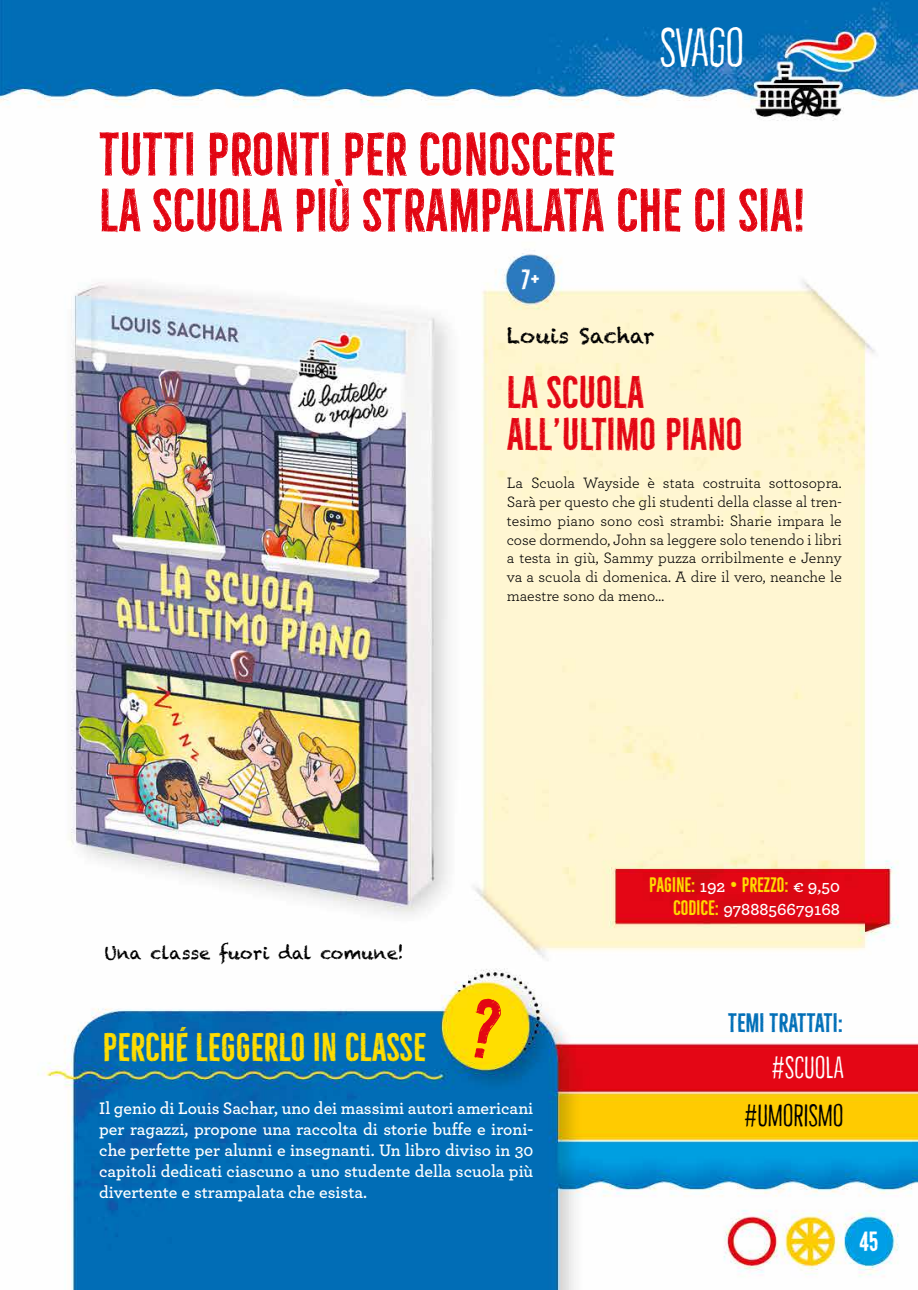
<style>
.page{position:relative;width:918px;height:1290px;background:#fff}
.page>*{position:absolute;margin:0;border:0;box-sizing:border-box;transform-origin:0 0}
.t1{font:56px/56px "Bellfort Draw";color:#e30613}
.t2{font:100 49px "Bellfort Draw Rough";color:#fff}
.t3{font:42px/42px "Bellfort Draw";color:#e30613}
.t4{font:36.75px "Bellfort Draw";color:#fd0}
.t5{font:100 28px "Bellfort Draw Rough";color:#000}
.t6{font:100 28px "Bellfort Draw Rough";letter-spacing:.01em;color:#fff}
.t7{font:25.55px "Bellfort Draw";color:#fff}
.t8{font:24.5px "Bellfort Draw";color:#006eb7}
.t9{font:21px "Chalkduster";color:#000}
.t10{font:19.25px "Bellfort Draw";color:#fd0}
.t11{font:600 17.5px/21px "Archer";color:#fff;text-align:justify}
.t12{font:17.5px "Chalkduster";color:#000}
.t13{font:15.75px/18.9px "Archer";letter-spacing:-.005em;color:#000;text-align:justify}
.s1{font-family:"Archer";font-weight:600;font-size:17.5px;color:#fff}
.s2{font-family:"Bellfort Draw";font-weight:400;font-size:19.25px;color:#fd0}
</style>
<div class="page">
<img style="left:0;top:0;width:918px;height:1290px">
<div style="left:468px;top:997px;width:35px;height:63px;background:#ffde00"></div>
<h2 class="t2" style="left:660px;top:18px;width:86px">SVAGO</h2>
<h1 class="t1" style="left:99px;top:127px;width:707px">TUTTI PRONTI PER CONOSCERE<br>LA SCUOLA PIÙ STRAMPALATA CHE CI SIA!</h1>
<h3 class="t7" style="left:522px;top:264px;width:20px">7+</h3>
<h3 class="t9" style="left:507px;top:323px;width:149px">Louis Sachar</h3>
<h3 class="t3" style="left:507px;top:372px;width:237px">LA SCUOLA<br>ALL’ULTIMO PIANO</h3>
<p class="t13" style="left:507px;top:472px;width:336px">La Scuola Wayside è stata costruita sottosopra.<br>Sarà per questo che gli studenti della classe al tren&shy;tesimo piano sono così strambi: Sharie impara le cose dormendo, John sa leggere solo tenendo i libri a testa in giù, Sammy puzza orribilmente e Jenny va a scuola di domenica. A dire il vero, neanche le maestre sono da meno…</p>
<p class="t12" style="left:104px;top:943px;width:301px">Una classe fuori dal comune!</p>
<h3 class="t4" style="left:103px;top:1025px;width:324px">PERCHÉ LEGGERLO IN CLASSE</h3>
<p class="t11" style="left:99px;top:1097px;width:436px">Il genio di Louis Sachar, uno dei massimi autori americani per ragazzi, propone una raccolta di storie buffe e ironi&shy;che perfette per alunni e insegnanti. Un libro diviso in 30 capitoli dedicati ciascuno a uno studente della scuola più divertente e strampalata che esista.</p>
<p class="t10" style="left:649px;top:873px;width:192px">PAGINE: <span class="s1">192</span> • PREZZO: <span class="s1">€ 9,50</span></p>
<p class="t11" style="left:673px;top:898px;width:168px"><span class="s2">CODICE:</span> 9788856679168</p>
<h3 class="t8" style="left:728px;top:1008px;width:117px">TEMI TRATTATI:</h3>
<h3 class="t6" style="left:772px;top:1051px;width:73px">#SCUOLA</h3>
<h3 class="t5" style="left:744px;top:1099px;width:101px">#UMORISMO</h3>
<h3 class="t7" style="left:859px;top:1225px;width:21px">45</h3>
</div>
